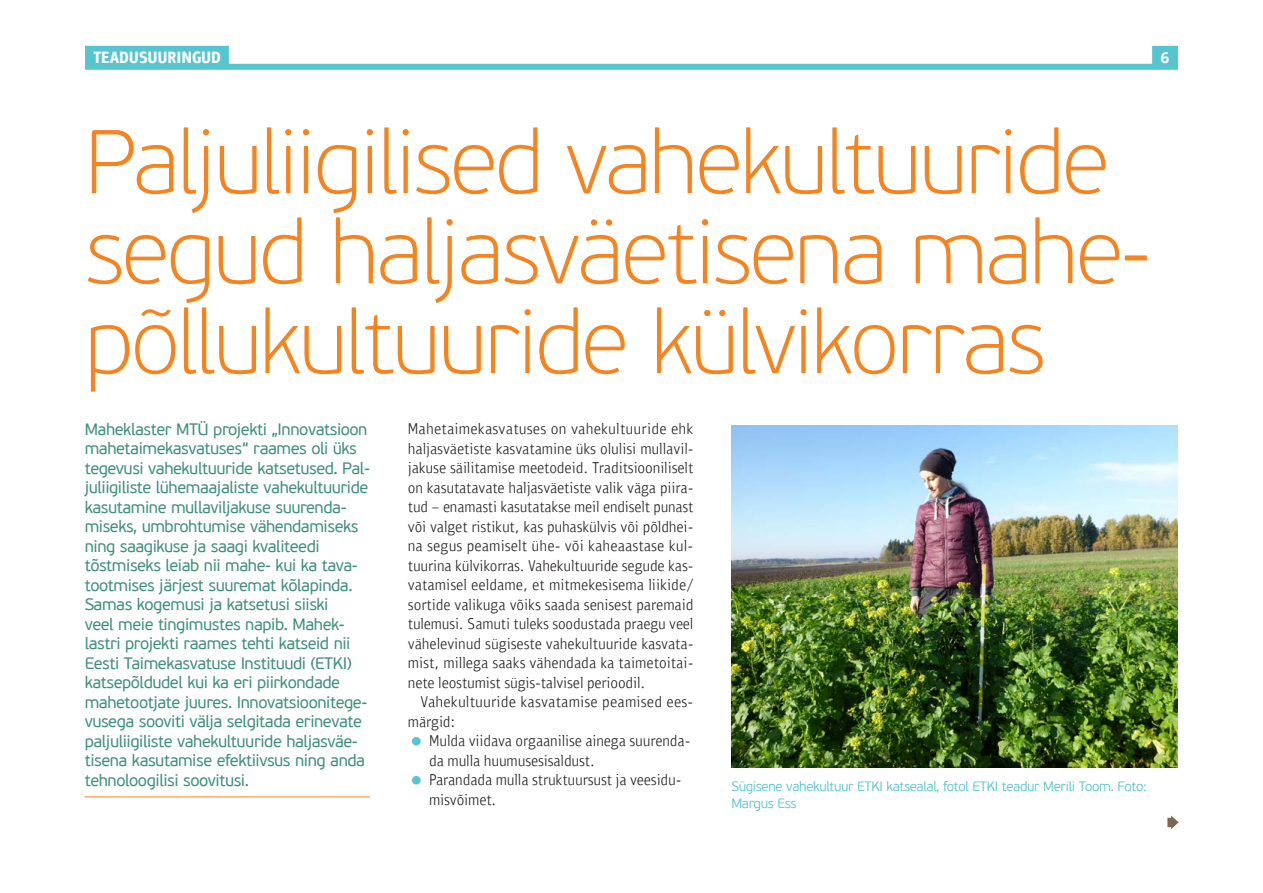
<style>
.page{position:relative;width:1263px;height:893px;background:#fff}
.page>*{position:absolute;margin:0;border:0;box-sizing:border-box;transform-origin:0 0}
.t1{font:100 90px/90px "PF Beau Sans Pro";letter-spacing:-.025em;color:#f5841f}
.t2{font:300 39px "PF Bulletin Sans Pro";color:#56c5d0}
.t3{font:16.5px/19.5px "PF Beau Sans Pro";letter-spacing:-.025em;color:#408f7e}
.t4{font:300 15.75px "PF Bulletin Sans Pro";color:#231f20}
.t5{font:300 13.5px/16.5px "PF Beau Sans Pro";letter-spacing:-.025em;color:#56c5d0}
.s1{color:#231f20}
</style>
<div class="page">
<div style="left:85px;top:64px;width:1093px;height:6px;background:#56c5d0"></div>
<div style="left:85px;top:46px;width:144px;height:22px;background:#56c5d0"></div>
<div style="left:1152px;top:46px;width:26px;height:22px;background:#56c5d0"></div>
<svg style="left:1167px;top:815px;width:11px;height:14px"></svg>
<hr style="left:85px;top:796px;width:285px;height:1px;background:#f5841f">
<img style="left:731px;top:425px;width:447px;height:342px">
<h1 class="t1" style="left:85px;top:117px;width:1067px">Paljuliigilised vahekultuuride segud haljasväetisena mahe&shy;põllukultuuride külvikorras</h1>
<p class="t3" style="left:85px;top:420px;width:287px">Maheklaster MTÜ projekti „Innovatsioon mahetaimekasvatuses“ raames oli üks tegevusi vahekultuuride katsetused. Pal&shy;juliigiliste lühemaajaliste vahekultuuride kasutamine mullaviljakuse suurenda&shy;miseks, umbrohtumise vähendamiseks ning saagikuse ja saagi kvaliteedi tõstmiseks leiab nii mahe- kui ka tava&shy;tootmises järjest suuremat kõlapinda.<br>Samas kogemusi ja katsetusi siiski<br>veel meie tingimustes napib. Mahek&shy;lastri projekti raames tehti katseid nii Eesti Taimekasvatuse Instituudi (ETKI) katsepõldudel kui ka eri piirkondade mahetootjate juures. Innovatsioonitege&shy;vusega sooviti välja selgitada erinevate paljuliigiliste vahekultuuride haljasväe&shy;tisena kasutamise efektiivsus ning anda tehnoloogilisi soovitusi.</p>
<p class="t4" style="left:493px;top:420px;width:86px">▲❖ ▼◆▲ ▲ □■ ❖</p>
<p class="t4" style="left:609px;top:420px;width:34px">◆●▼◆◆</p>
<p class="t4" style="left:423px;top:439px;width:63px">● ▲❖ ▼▲▼</p>
<p class="t4" style="left:510px;top:439px;width:26px">▲❖ ▼</p>
<p class="t4" style="left:557px;top:439px;width:76px">■ ✓ ▲ □●◆● ▲</p>
<p class="t4" style="left:652px;top:439px;width:37px">◆●● ❖●</p>
<p class="t4" style="left:426px;top:459px;width:55px">◆▲ ▲ ●▼</p>
<p class="t4" style="left:502px;top:459px;width:56px">▲ ▼□</p>
<p class="t4" style="left:623px;top:459px;width:72px">▼▲□□■●▲ ●▼</p>
<p class="t4" style="left:408px;top:478px;width:91px">□■ ▲◆▼ ▼ ❖ ▼</p>
<p class="t4" style="left:524px;top:478px;width:112px">● ▲❖ ▼▲▼ ❖● ❖</p>
<p class="t4" style="left:450px;top:498px;width:44px">■ ▲▼</p>
<p class="t4" style="left:514px;top:498px;width:51px">▲◆▼ ▼ ▲</p>
<p class="t4" style="left:596px;top:498px;width:98px">● ■ ▲ ●▼ ◆■ ▲▼</p>
<p class="t4" style="left:408px;top:517px;width:108px">❖ ❖● ▼ ▲▼ ◆▼</p>
<p class="t4" style="left:538px;top:517px;width:91px">▲ ◆ ▲ ✓●❖▲ ❖</p>
<p class="t4" style="left:658px;top:517px;width:4px">●</p>
<p class="t4" style="left:408px;top:537px;width:55px">■ ▲ ◆▲</p>
<p class="t4" style="left:505px;top:537px;width:35px">▲ ●▼ ✓</p>
<p class="t4" style="left:633px;top:537px;width:56px">▲▼ ▲ ◆●</p>
<p class="t4" style="left:408px;top:556px;width:113px">▼◆◆ ■ ✓●❖ □ ▲</p>
<p class="t4" style="left:564px;top:556px;width:32px">◆●▼◆◆</p>
<p class="t4" style="left:451px;top:576px;width:40px">▲ ● ●</p>
<p class="t4" style="left:649px;top:576px;width:4px">●</p>
<p class="t4" style="left:408px;top:595px;width:25px">▲□ ▼</p>
<p class="t4" style="left:455px;top:595px;width:37px">❖●◆</p>
<p class="t4" style="left:510px;top:595px;width:42px">❖ ▲ ▲</p>
<p class="t4" style="left:584px;top:595px;width:49px">▲■▲▲▼</p>
<p class="t4" style="left:408px;top:615px;width:48px">▼◆● ◆▲</p>
<p class="t4" style="left:494px;top:615px;width:106px">◆▼ ▼◆● ▲ ▲□□ ◆▲▼</p>
<p class="t4" style="left:658px;top:615px;width:36px">◆ ❖ ●</p>
<p class="t4" style="left:408px;top:634px;width:146px">❖ ●❖■◆ ▲✓ ▲▲▼ ❖</p>
<p class="t4" style="left:582px;top:634px;width:33px">◆●▼◆◆</p>
<p class="t4" style="left:656px;top:634px;width:26px">▲❖ ▼</p>
<p class="t4" style="left:493px;top:654px;width:45px">▲ ▲ ❖</p>
<p class="t4" style="left:559px;top:654px;width:8px">■</p>
<p class="t4" style="left:619px;top:654px;width:58px">▼ ▼□▼</p>
<p class="t4" style="left:408px;top:673px;width:176px">■▼ ●□▲▼◆ ▲▼ ▲✓ ▲▼●❖▲●</p>
<p class="t4" style="left:611px;top:673px;width:31px">□□ ●</p>
<p class="t4" style="left:458px;top:693px;width:34px">◆●▼◆◆</p>
<p class="t4" style="left:535px;top:693px;width:27px">▲❖ ▼</p>
<h2 class="t2" style="left:408px;top:715px;width:69px">• <span class="s1">◆●</span> <span class="s1">❖</span></h2>
<p class="t4" style="left:551px;top:732px;width:25px">■●▲</p>
<p class="t4" style="left:597px;top:732px;width:74px">■ ▲◆◆ ■</p>
<p class="t4" style="left:459px;top:751px;width:132px">◆●● ◆◆ ◆▲ ▲ ▲ ● ◆▲▼</p>
<p class="t4" style="left:507px;top:771px;width:170px">◆●● ▲▼ ◆ ▼◆◆ ▲◆▲▼ ❖ ▲ ◆</p>
<p class="t5" style="left:731px;top:778px;width:417px">Sügisene vahekultuur ETKI katsealal, fotol ETKI teadur Merili Toom. Foto:<br>Margus Ess</p>
</div>
